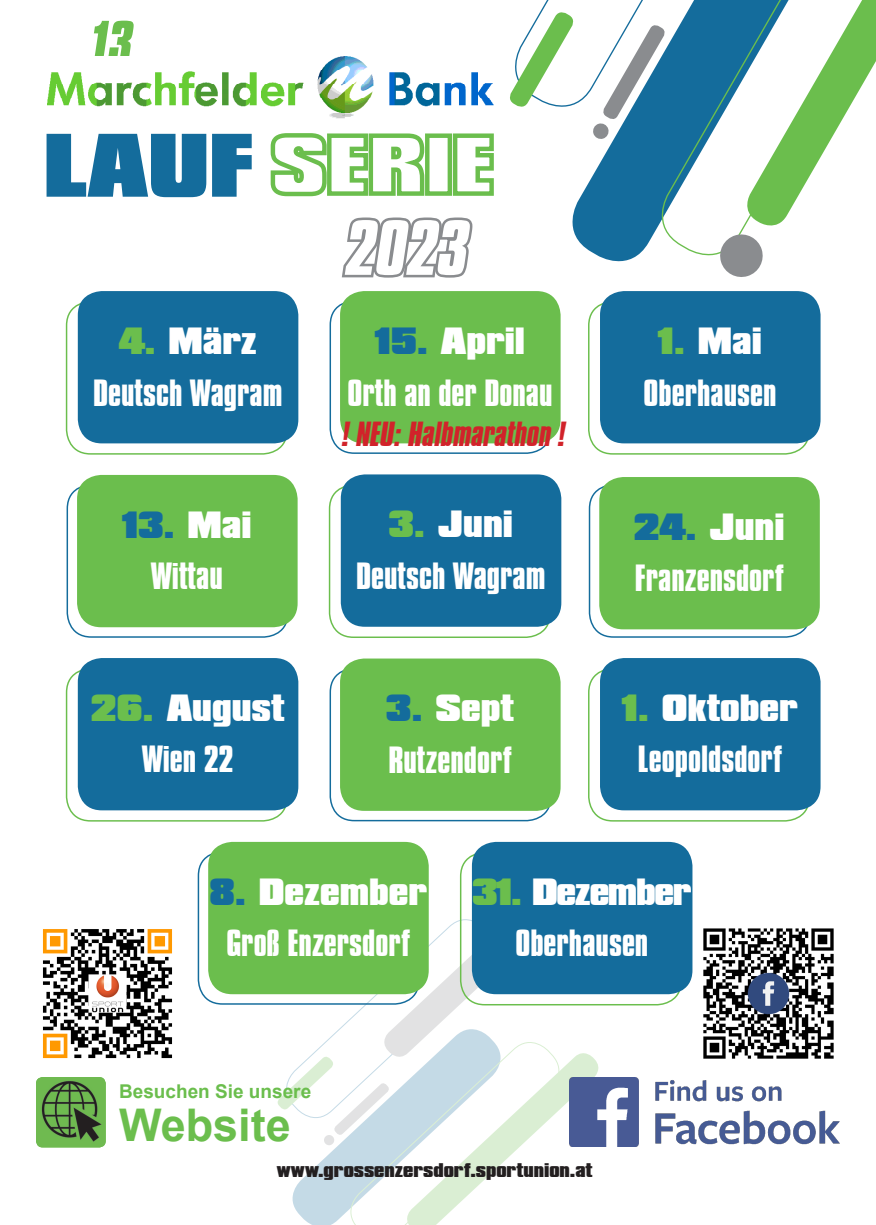
<style>
.page{position:relative;width:876px;height:1225px;background:#fff}
.page>*{position:absolute;margin:0;border:0;box-sizing:border-box;transform-origin:0 0}
.t1{font:900 77.4px "Compacta BT";color:#146c9c}
.t2{font:italic 700 67.1px "Compacta BT";color:#fff}
.t3{font:italic 700 53.1px "Compacta BT";color:#6bbe4d}
.t4{font:700 45px "Arial";color:#6bbe4d}
.t5{font:700 32.6px "Compacta BT";color:#fff}
.t6{font:900 32.6px "Compacta BT";color:#fff}
.t7{font:900 32.6px "Compacta BT";letter-spacing:-.04em;color:#fff}
.t8{font:900 32.6px "Compacta BT";color:#146c9c}
.t9{font:italic 700 30px "Compacta BT";color:#d1232a}
.t10{font:700 19px "Arial";color:#6bbe4d}
.t11{font:900 17px "Compacta BT";color:#231f20}
.s1{color:#6bbe4d}
.s2{color:#fff}
.s3{color:#146c9c}
</style>
<div class="page">
<svg style="left:276px;top:871px;width:327px;height:354px"></svg>
<div style="left:78px;top:291px;width:220px;height:152px;background:#146c9c;border-radius:24px"></div>
<div style="left:340px;top:291px;width:221px;height:152px;background:#6bbe4d;border-radius:24px"></div>
<div style="left:600px;top:291px;width:220px;height:152px;background:#146c9c;border-radius:24px"></div>
<div style="left:77px;top:475px;width:221px;height:152px;background:#6bbe4d;border-radius:24px"></div>
<div style="left:341px;top:474px;width:220px;height:153px;background:#146c9c;border-radius:24px"></div>
<div style="left:599px;top:477px;width:221px;height:152px;background:#6bbe4d;border-radius:24px"></div>
<div style="left:78px;top:658px;width:220px;height:152px;background:#146c9c;border-radius:24px"></div>
<div style="left:340px;top:658px;width:221px;height:153px;background:#6bbe4d;border-radius:24px"></div>
<div style="left:600px;top:658px;width:220px;height:152px;background:#146c9c;border-radius:24px"></div>
<div style="left:472px;top:842px;width:220px;height:152px;background:#146c9c;border-radius:24px"></div>
<img style="left:703px;top:928px;width:131px;height:131px">
<img style="left:570px;top:1077px;width:270px;height:70px">
<img style="left:43px;top:929px;width:129px;height:130px">
<img style="left:36px;top:1077px;width:70px;height:70px">
<div style="left:208px;top:842px;width:221px;height:152px;background:#6bbe4d;border-radius:24px"></div>
<svg style="left:510px;top:0;width:366px;height:277px"></svg>
<svg style="left:268px;top:133px;width:228px;height:199px"></svg>
<img style="left:48px;top:56px;width:446px;height:63px">
<p class="t3" style="left:92px;top:10px;width:55px">13.</p>
<p class="t1" style="left:44px;top:119px;width:212px">LAUF</p>
<p class="t6" style="left:119px;top:321px;width:139px"><span class="s1">4.</span> März</p>
<p class="t5" style="left:93px;top:373px;width:191px">Deutsch Wagram</p>
<p class="t8" style="left:123px;top:505px;width:130px">13. <span class="s2">Mai</span></p>
<p class="t5" style="left:151px;top:556px;width:73px">Wittau</p>
<p class="t6" style="left:91px;top:688px;width:195px"><span class="s1">26.</span> August</p>
<p class="t5" style="left:142px;top:739px;width:93px">Wien 22</p>
<p class="t2" style="left:346px;top:207px;width:124px">2023</p>
<p class="t6" style="left:375px;top:321px;width:152px"><span class="s3">15.</span> April</p>
<p class="t5" style="left:347px;top:373px;width:207px">Orth an der Donau</p>
<p class="t9" style="left:343px;top:416px;width:224px">! NEU: Halbmarathon !</p>
<p class="t6" style="left:389px;top:504px;width:126px"><span class="s1">3.</span> Juni</p>
<p class="t5" style="left:356px;top:556px;width:191px">Deutsch Wagram</p>
<p class="t6" style="left:386px;top:688px;width:129px"><span class="s3">3.</span> Sept</p>
<p class="t5" style="left:388px;top:740px;width:125px">Rutzendorf</p>
<p class="t6" style="left:658px;top:321px;width:105px"><span class="s1">1.</span> Mai</p>
<p class="t5" style="left:643px;top:373px;width:134px">Oberhausen</p>
<p class="t6" style="left:634px;top:507px;width:152px"><span class="s3">24.</span> Juni</p>
<p class="t5" style="left:635px;top:558px;width:151px">Franzensdorf</p>
<p class="t6" style="left:622px;top:688px;width:177px"><span class="s1">1.</span> Oktober</p>
<p class="t5" style="left:638px;top:739px;width:146px">Leopoldsdorf</p>
<p class="t6" style="left:209px;top:871px;width:220px"><span class="s3">8.</span> Dezember</p>
<p class="t5" style="left:226px;top:923px;width:185px">Groß Enzersdorf</p>
<p class="t7" style="left:472px;top:871px;width:221px"><span class="s1">31.</span> Dezember</p>
<p class="t5" style="left:515px;top:923px;width:134px">Oberhausen</p>
<p class="t10" style="left:119px;top:1078px;width:194px">Besuchen Sie unsere</p>
<p class="t4" style="left:119px;top:1095px;width:173px">Website</p>
<p class="t11" style="left:277px;top:1159px;width:317px">www.grossenzersdorf.sportunion.at</p>
</div>
